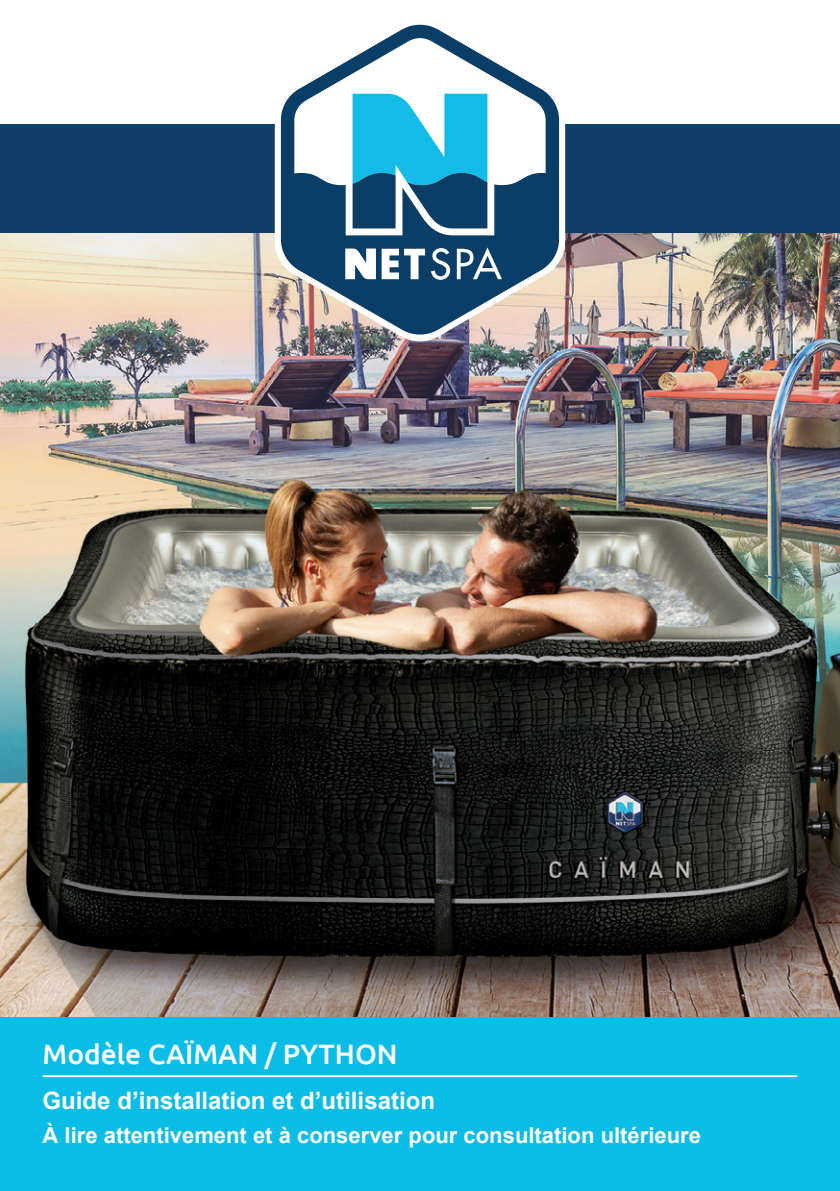
<style>
.page{position:relative;width:840px;height:1191px;background:#fff}
.page>*{position:absolute;margin:0;border:0;box-sizing:border-box;transform-origin:0 0}
.t1{font:500 28px "Ubuntu";color:#fff}
.t2{font:700 24px "Arial";color:#fff}
.t3{font:700 22px "Arial";color:#fff}
</style>
<div class="page">
<img style="left:0;top:233px;width:839px;height:784px">
<div style="left:0;top:1017px;width:839px;height:174px;background:#0abde7"></div>
<div style="left:0;top:125px;width:839px;height:108px;background:#0f3e69"></div>
<img style="left:274px;top:112px;width:291px;height:229px">
<svg style="left:281px;top:24px;width:277px;height:310px"></svg>
<svg style="left:352px;top:94px;width:135px;height:134px"></svg>
<svg style="left:431px;top:248px;width:19px;height:32px"></svg>
<svg style="left:456px;top:247px;width:45px;height:32px"></svg>
<svg style="left:345px;top:248px;width:80px;height:31px"></svg>
<hr style="left:43px;top:1075px;width:754px;height:2px;background:#fff">
<p class="t1" style="left:43px;top:1036px;width:356px">Modèle CAÏMAN / PYTHON</p>
<p class="t2" style="left:43px;top:1083px;width:394px">Guide d’installation et d’utilisation</p>
<p class="t3" style="left:43px;top:1119px;width:659px">À lire attentivement et à conserver pour consultation ultérieure</p>
</div>
